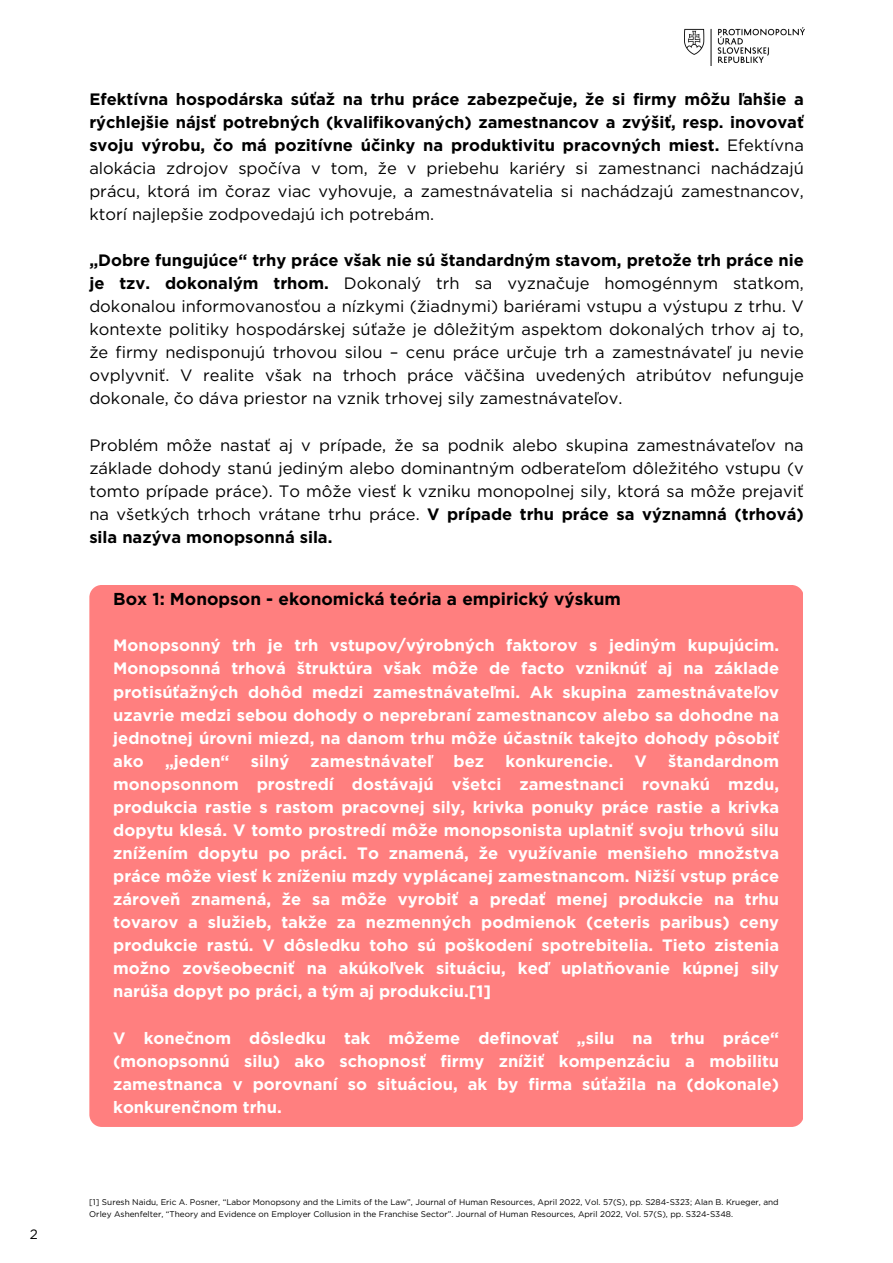
<style>
.page{position:relative;width:893px;height:1263px;background:#fff}
.page>*{position:absolute;margin:0;border:0;box-sizing:border-box;transform-origin:0 0}
.t1{font:700 17.25px "Gotham";color:#000}
.t2{font:700 16.5px/23.1px "Gotham";color:#fff;text-align:justify}
.t3{font:16.5px/23.1px "Gotham";color:#000;text-align:justify}
.t4{font:700 16.5px/23.1px "Gotham";color:#000;text-align:justify}
.t5{font:13.5px "Gotham";color:#000}
.t6{font:8.25px/11.2px "Gotham";color:#000}
.s1{font-weight:400}
.s2{font-weight:700}
</style>
<div class="page">
<img style="left:684px;top:27px;width:120px;height:39px">
<div style="left:89px;top:585px;width:714px;height:542px;background:#ff7f7f"></div>
<h2 class="t5" style="left:30px;top:1226px;width:10px">2</h2>
<h2 class="t4" style="left:89px;top:87px;width:716px">Efektívna hospodárska súťaž na trhu práce zabezpečuje, že si firmy môžu ľahšie a rýchlejšie nájsť potrebných (kvalifikovaných) zamestnancov a zvýšiť, resp. inovovať svoju výrobu, čo má pozitívne účinky na produktivitu pracovných miest. <span class="s1">Efektívna alokácia zdrojov spočíva v tom, že v priebehu kariéry si zamestnanci nachádzajú prácu, ktorá im čoraz viac vyhovuje, a zamestnávatelia si nachádzajú zamestnancov, ktorí najlepšie zodpovedajú ich potrebám.</span></h2>
<h2 class="t3" style="left:89px;top:248px;width:716px"><span class="s2">„Dobre fungujúce“ trhy práce však nie sú štandardným stavom, pretože trh práce nie je tzv. dokonalým trhom.</span> Dokonalý trh sa vyznačuje homogénnym statkom, dokonalou informovanosťou a nízkymi (žiadnymi) bariérami vstupu a výstupu z trhu. V kontexte politiky hospodárskej súťaže je dôležitým aspektom dokonalých trhov aj to, že firmy nedisponujú trhovou silou – cenu práce určuje trh a zamestnávateľ ju nevie ovplyvniť. V realite však na trhoch práce väčšina uvedených atribútov nefunguje dokonale, čo dáva priestor na vznik trhovej sily zamestnávateľov.</h2>
<h1 class="t3" style="left:89px;top:433px;width:716px">Problém môže nastať aj v prípade, že sa podnik alebo skupina zamestnávateľov na základe dohody stanú jediným alebo dominantným odberateľom dôležitého vstupu (v tomto prípade práce). To môže viesť k vzniku monopolnej sily, ktorá sa môže prejaviť na všetkých trhoch vrátane trhu práce. <span class="s2">V prípade trhu práce sa významná (trhová) sila nazýva monopsonná sila.</span></h1>
<h1 class="t1" style="left:113px;top:589px;width:509px">Box 1: Monopson - ekonomická teória a empirický výskum</h1>
<h1 class="t2" style="left:113px;top:634px;width:667px">Monopsonný trh je trh vstupov/výrobných faktorov s jediným kupujúcim.<br>Monopsonná trhová štruktúra však môže de facto vzniknúť aj na základe protisúťažných dohôd medzi zamestnávateľmi. Ak skupina zamestnávateľov uzavrie medzi sebou dohody o neprebraní zamestnancov alebo sa dohodne na jednotnej úrovni miezd, na danom trhu môže účastník takejto dohody pôsobiť ako</h1>
<h1 class="t2" style="left:165px;top:749px;width:66px">„jeden“</h1>
<h1 class="t2" style="left:251px;top:749px;width:40px">silný</h1>
<h1 class="t2" style="left:311px;top:749px;width:123px">zamestnávateľ</h1>
<h1 class="t2" style="left:453px;top:749px;width:32px">bez</h1>
<h1 class="t2" style="left:505px;top:749px;width:109px">konkurencie.</h1>
<h1 class="t2" style="left:634px;top:749px;width:14px">V</h1>
<h1 class="t2" style="left:113px;top:749px;width:667px;text-indent:555px">štandardnom monopsonnom prostredí dostávajú všetci zamestnanci rovnakú mzdu, produkcia rastie s rastom pracovnej sily, krivka ponuky práce rastie a krivka dopytu klesá. V tomto prostredí môže monopsonista uplatniť svoju trhovú silu znížením dopytu po práci. To znamená, že využívanie menšieho množstva práce môže viesť k zníženiu mzdy vyplácanej zamestnancom. Nižší vstup práce zároveň znamená, že sa môže vyrobiť a predať menej produkcie na trhu tovarov a služieb, takže za nezmenných podmienok (ceteris paribus) ceny produkcie rastú. V dôsledku toho sú poškodení spotrebitelia. Tieto zistenia možno zovšeobecniť na akúkoľvek situáciu, keď uplatňovanie kúpnej sily narúša dopyt po práci, a tým aj produkciu.[1]</h1>
<p class="t2" style="left:113px;top:1026px;width:667px">V konečnom dôsledku tak môžeme definovať „silu na trhu práce“ (monopsonnú silu) ako schopnosť firmy znížiť kompenzáciu a mobilitu zamestnanca v porovnaní so situáciou, ak by firma súťažila na (dokonale) konkurenčnom trhu.</p>
<p class="t6" style="left:89px;top:1197px;width:691px">[1] Suresh Naidu, Eric A. Posner, “Labor Monopsony and the Limits of the Law”, Journal of Human Resources, April 2022, Vol. 57(S), pp. S284-S323; Alan B. Krueger, and<br>Orley Ashenfelter, “Theory and Evidence on Employer Collusion in the Franchise Sector”. Journal of Human Resources, April 2022, Vol. 57(S), pp. S324-S348.</p>
</div>
